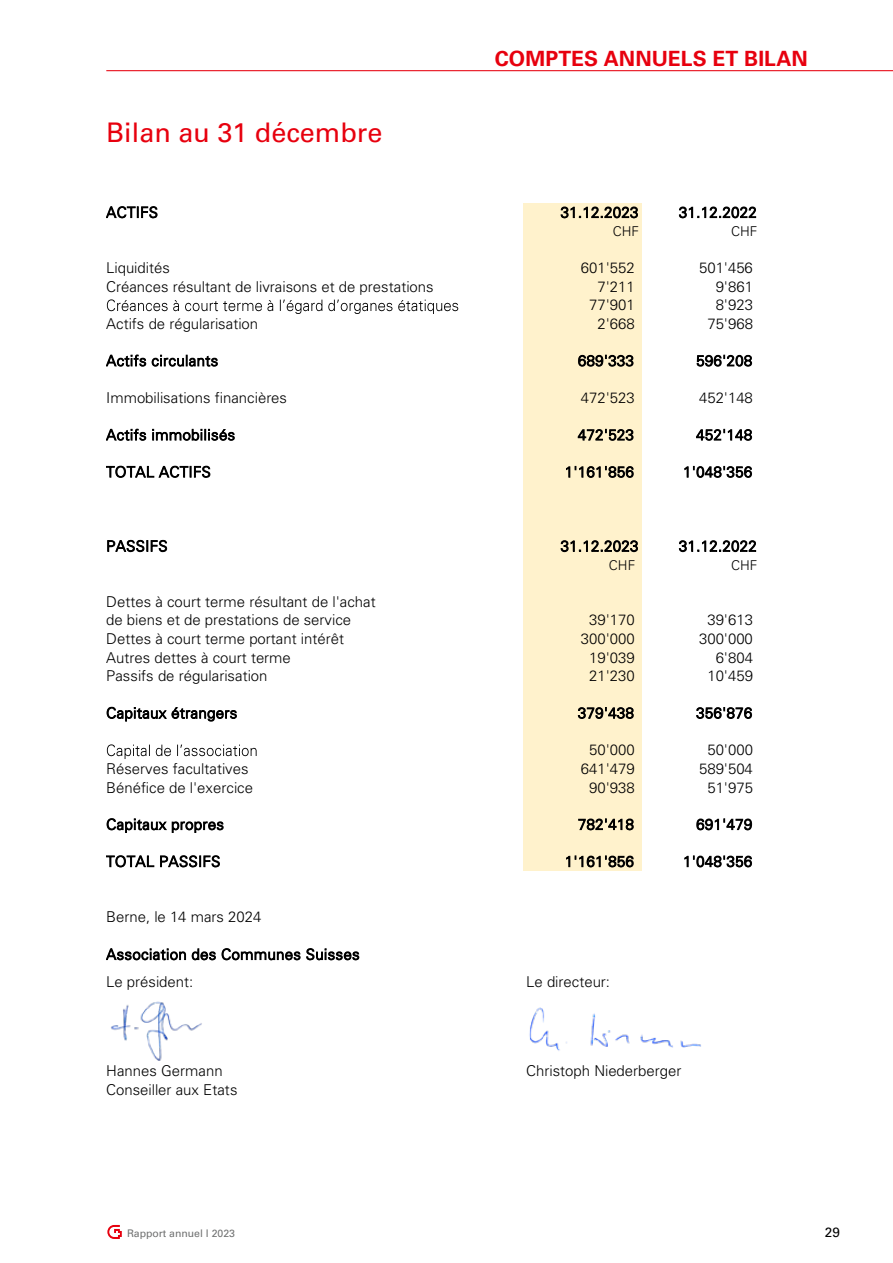
<style>
.page{position:relative;width:893px;height:1263px;background:#fff}
.page>*{position:absolute;margin:0;border:0;box-sizing:border-box;transform-origin:0 0}
.t1{font:27px "Univers LT Std";color:#e7000e}
.t2{font:700 21px "Univers LT Std";letter-spacing:.005em;color:#e7000e}
.t3{font:300 15px/17.4px "Univers LT Std";color:#000}
.t4{font:300 15px/27.9px "Univers LT Std";letter-spacing:.02em;color:#000}
.t5{font:300 15px "Univers LT Std";letter-spacing:.025em;color:#000}
.t6{font:300 15px "Univers LT Std";letter-spacing:.03em;color:#000}
.t7{font:300 13.5px "Univers LT Std";color:#000}
.t8{font:13.5px "Univers LT Std";color:#000}
.t9{font:10.5px "Univers LT Std";color:#6f7070}
</style>
<div class="page">
<hr style="left:106px;top:70px;width:787px;height:1px;background:#e7000e">
<svg style="left:107px;top:1225px;width:15px;height:14px"></svg>
<div style="left:523px;top:203px;width:119px;height:668px;background:#fff2cc"></div>
<img style="left:106px;top:299px;width:353px;height:15px">
<img style="left:106px;top:744px;width:151px;height:15px">
<img style="left:111px;top:1001px;width:91px;height:60px">
<img style="left:529px;top:1007px;width:172px;height:44px">
<h1 class="t1" style="left:106px;top:116px;width:278px">Bilan au 31 décembre</h1>
<h2 class="t2" style="left:495px;top:46px;width:315px">COMPTES ANNUELS ET BILAN</h2>
<p class="t3" style="left:106px;top:204px;width:53px">ACTIFS</p>
<p class="t3" style="left:561px;top:204px;width:79px">31.12.2023</p>
<p class="t3" style="left:679px;top:204px;width:79px">31.12.2022</p>
<p class="t7" style="left:613px;top:223px;width:28px">CHF</p>
<p class="t7" style="left:731px;top:223px;width:28px">CHF</p>
<p class="t3" style="left:106px;top:259px;width:65px">Liquidités</p>
<p class="t3" style="left:581px;top:259px;width:55px">601'552</p>
<p class="t3" style="left:699px;top:259px;width:55px">501'456</p>
<p class="t3" style="left:106px;top:278px;width:329px">Créances résultant de livraisons et de prestations</p>
<p class="t3" style="left:597px;top:278px;width:39px">7'211</p>
<p class="t3" style="left:716px;top:278px;width:39px">9'861</p>
<p class="t3" style="left:589px;top:296px;width:47px">77'901</p>
<p class="t3" style="left:716px;top:296px;width:39px">8'923</p>
<p class="t3" style="left:106px;top:315px;width:153px">Actifs de régularisation</p>
<p class="t3" style="left:597px;top:315px;width:39px">2'668</p>
<p class="t3" style="left:707px;top:315px;width:47px">75'968</p>
<p class="t6" style="left:106px;top:352px;width:113px">Actifs circulants</p>
<p class="t3" style="left:578px;top:352px;width:57px">689'333</p>
<p class="t3" style="left:696px;top:352px;width:57px">596'208</p>
<p class="t3" style="left:106px;top:389px;width:182px">Immobilisations financières</p>
<p class="t3" style="left:581px;top:389px;width:55px">472'523</p>
<p class="t3" style="left:699px;top:389px;width:55px">452'148</p>
<p class="t6" style="left:106px;top:426px;width:130px">Actifs immobilisés</p>
<p class="t3" style="left:578px;top:426px;width:57px">472'523</p>
<p class="t3" style="left:696px;top:426px;width:57px">452'148</p>
<p class="t4" style="left:106px;top:458px;width:106px">TOTAL ACTIFS</p>
<p class="t3" style="left:565px;top:463px;width:71px">1'161'856</p>
<p class="t3" style="left:683px;top:463px;width:71px">1'048'356</p>
<p class="t5" style="left:106px;top:537px;width:63px">PASSIFS</p>
<p class="t3" style="left:561px;top:537px;width:79px">31.12.2023</p>
<p class="t3" style="left:679px;top:537px;width:79px">31.12.2022</p>
<p class="t7" style="left:609px;top:557px;width:28px">CHF</p>
<p class="t7" style="left:731px;top:557px;width:28px">CHF</p>
<p class="t3" style="left:106px;top:593px;width:271px">Dettes à court terme résultant de l'achat de biens et de prestations de service</p>
<p class="t3" style="left:589px;top:610px;width:47px">39'170</p>
<p class="t3" style="left:707px;top:610px;width:47px">39'613</p>
<p class="t3" style="left:106px;top:630px;width:239px">Dettes à court terme portant intérêt</p>
<p class="t3" style="left:581px;top:630px;width:55px">300'000</p>
<p class="t3" style="left:699px;top:630px;width:55px">300'000</p>
<p class="t3" style="left:106px;top:649px;width:186px">Autres dettes à court terme</p>
<p class="t3" style="left:589px;top:649px;width:47px">19'039</p>
<p class="t3" style="left:716px;top:649px;width:39px">6'804</p>
<p class="t3" style="left:106px;top:667px;width:163px">Passifs de régularisation</p>
<p class="t3" style="left:589px;top:667px;width:47px">21'230</p>
<p class="t3" style="left:707px;top:667px;width:47px">10'459</p>
<p class="t5" style="left:106px;top:704px;width:132px">Capitaux étrangers</p>
<p class="t3" style="left:578px;top:704px;width:57px">379'438</p>
<p class="t3" style="left:696px;top:704px;width:57px">356'876</p>
<p class="t3" style="left:589px;top:741px;width:47px">50'000</p>
<p class="t3" style="left:707px;top:741px;width:47px">50'000</p>
<p class="t3" style="left:106px;top:760px;width:144px">Réserves facultatives</p>
<p class="t3" style="left:581px;top:760px;width:55px">641'479</p>
<p class="t3" style="left:699px;top:760px;width:55px">589'504</p>
<p class="t3" style="left:106px;top:778px;width:148px">Bénéfice de l'exercice</p>
<p class="t3" style="left:589px;top:778px;width:47px">90'938</p>
<p class="t3" style="left:707px;top:778px;width:47px">51'975</p>
<p class="t5" style="left:106px;top:815px;width:119px">Capitaux propres</p>
<p class="t3" style="left:578px;top:815px;width:57px">782'418</p>
<p class="t3" style="left:696px;top:815px;width:57px">691'479</p>
<p class="t5" style="left:106px;top:852px;width:116px">TOTAL PASSIFS</p>
<p class="t3" style="left:565px;top:853px;width:71px">1'161'856</p>
<p class="t3" style="left:683px;top:853px;width:71px">1'048'356</p>
<p class="t3" style="left:106px;top:908px;width:157px">Berne, le 14 mars 2024</p>
<p class="t4" style="left:106px;top:940px;width:255px">Association des Communes Suisses<br>Le président:</p>
<p class="t3" style="left:526px;top:973px;width:85px">Le directeur:</p>
<p class="t3" style="left:106px;top:1062px;width:118px">Hannes Germann</p>
<p class="t3" style="left:526px;top:1062px;width:157px">Christoph Niederberger</p>
<p class="t3" style="left:106px;top:1081px;width:133px">Conseiller aux Etats</p>
<p class="t9" style="left:127px;top:1227px;width:110px">Rapport annuel l 2023</p>
<p class="t8" style="left:825px;top:1225px;width:17px">29</p>
</div>
